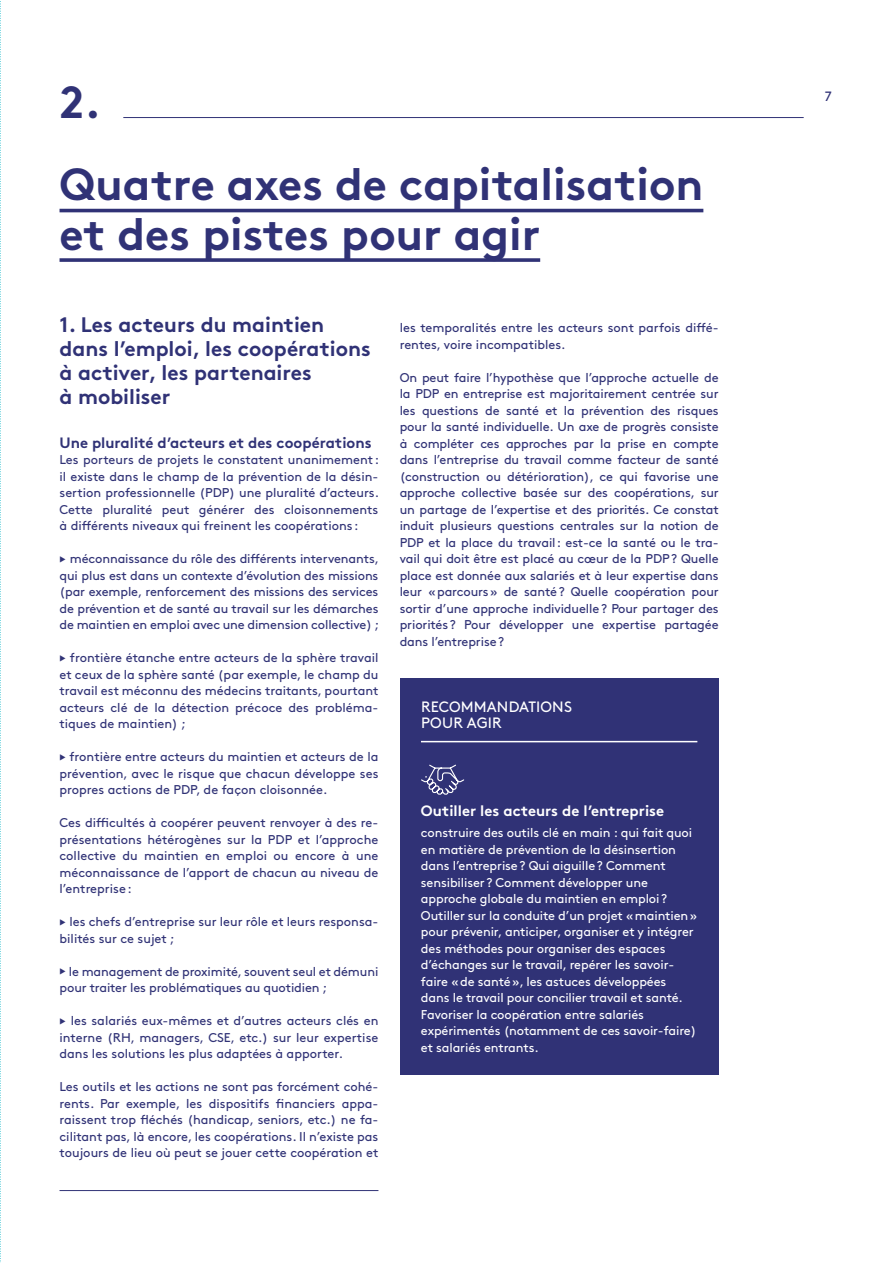
<style>
.page{position:relative;width:893px;height:1263px;background:#fff}
.page>*{position:absolute;margin:0;border:0;box-sizing:border-box;transform-origin:0 0}
.Titre_N1{font:700 45px/49.5px "Brown Std";color:#303276}
.Titre_N2{font:700 21px/24px "Brown Std";color:#303276}
.Intertitre{font:700 15px "Brown Std";color:#303276}
.Intertitre_EB{font:700 15px "Brown Std";color:#fff}
.Titre_N1_EB{font:15px/16.5px "Brown Std";letter-spacing:.01em;color:#fff}
.t1{font:13.5px "Brown Std";color:#303276}
.Texte_courant{font:12.75px/16.5px "Brown Std";color:#303276;text-align:justify}
.Texte_courant_EB{font:12.75px/16.5px "Brown Std";letter-spacing:-.01em;color:#fff}
</style>
<div class="page">
<svg style="left:0;top:1px;width:1px;height:1262px"></svg>
<hr style="left:60px;top:209px;width:643px;height:3px;background:#303276">
<svg style="left:60px;top:258px;width:480px;height:4px;background:#444683"></svg>
<hr style="left:123px;top:117px;width:681px;height:1px;background:#303276">
<hr style="left:60px;top:1190px;width:318px;height:1px;background:#303276">
<div style="left:400px;top:679px;width:319px;height:396px;background:#303276"></div>
<hr style="left:421px;top:741px;width:276px;height:1px;background:#fff">
<svg style="left:421px;top:764px;width:44px;height:31px"></svg>
<p class="Titre_N1" style="left:60px;top:77px;width:43px">2.</p>
<p class="Titre_N1" style="left:60px;top:159px;width:645px">Quatre axes de capitalisation et des pistes pour agir</p>
<p class="Titre_N2" style="left:60px;top:313px;width:313px">1. Les acteurs du maintien dans l’emploi, les coopérations à activer, les partenaires<br>à mobiliser</p>
<p class="Intertitre" style="left:60px;top:433px;width:314px">Une pluralité d’acteurs et des coopérations</p>
<p class="Texte_courant" style="left:60px;top:451px;width:321px">Les porteurs de projets le constatent unanimement : il existe dans le champ de la prévention de la désin&shy;sertion professionnelle (PDP) une pluralité d’acteurs.<br>Cette pluralité peut générer des cloisonnements à différents niveaux qui freinent les coopérations :</p>
<p class="Texte_courant" style="left:60px;top:550px;width:321px">◆ méconnaissance du rôle des différents intervenants, qui plus est dans un contexte d’évolution des missions (par exemple, renforcement des missions des services de prévention et de santé au travail sur les démarches de maintien en emploi avec une dimension collective) ;</p>
<p class="Texte_courant" style="left:60px;top:649px;width:321px">◆ frontière étanche entre acteurs de la sphère travail et ceux de la sphère santé (par exemple, le champ du travail est méconnu des médecins traitants, pourtant acteurs clé de la détection précoce des probléma&shy;tiques de maintien) ;</p>
<p class="Texte_courant" style="left:60px;top:748px;width:320px">◆ frontière entre acteurs du maintien et acteurs de la prévention, avec le risque que chacun développe ses propres actions de PDP, de façon cloisonnée.</p>
<p class="Texte_courant" style="left:60px;top:814px;width:320px">Ces difficultés à coopérer peuvent renvoyer à des re&shy;présentations hétérogènes sur la PDP et l’approche collective du maintien en emploi ou encore à une méconnaissance de l’apport de chacun au niveau de l’entreprise:</p>
<p class="Texte_courant" style="left:60px;top:913px;width:320px">◆ les chefs d’entreprise sur leur rôle et leurs responsa&shy;bilités sur ce sujet ;</p>
<p class="Texte_courant" style="left:60px;top:963px;width:320px">◆ le management de proximité, souvent seul et démuni pour traiter les problématiques au quotidien ;</p>
<p class="Texte_courant" style="left:60px;top:1012px;width:320px">◆ les salariés eux-mêmes et d’autres acteurs clés en interne (RH, managers, CSE, etc.) sur leur expertise dans les solutions les plus adaptées à apporter.</p>
<p class="Texte_courant" style="left:60px;top:1078px;width:321px">Les outils et les actions ne sont pas forcément cohé&shy;rents. Par exemple, les dispositifs financiers appa&shy;raissent trop fléchés (handicap, seniors, etc.) ne fa&shy;cilitant pas, là encore, les coopérations. Il n’existe pas toujours de lieu où peut se jouer cette coopération et</p>
<p class="Texte_courant" style="left:400px;top:319px;width:320px">les temporalités entre les acteurs sont parfois diffé&shy;rentes, voire incompatibles.</p>
<p class="Texte_courant" style="left:400px;top:369px;width:321px">On peut faire l’hypothèse que l’approche actuelle de la PDP en entreprise est majoritairement centrée sur les questions de santé et la prévention des risques pour la santé individuelle. Un axe de progrès consiste à compléter ces approches par la prise en compte dans l’entreprise du travail comme facteur de santé (construction ou détérioration), ce qui favorise une approche collective basée sur des coopérations, sur un partage de l’expertise et des priorités. Ce constat induit plusieurs questions centrales sur la notion de PDP et la place du travail: est-ce la santé ou le tra&shy;vail qui doit être est placé au cœur de la PDP? Quelle place est donnée aux salariés et à leur expertise dans leur «parcours» de santé? Quelle coopération pour sortir d’une approche individuelle? Pour partager des priorités? Pour développer une expertise partagée dans l’entreprise?</p>
<p class="Titre_N1_EB" style="left:421px;top:698px;width:152px">RECOMMANDATIONS<br>POUR AGIR</p>
<p class="Intertitre_EB" style="left:421px;top:802px;width:245px">Outiller les acteurs de l’entreprise</p>
<p class="Texte_courant_EB" style="left:421px;top:824px;width:278px">construire des outils clé en main : qui fait quoi en matière de prévention de la désinsertion dans l’entreprise? Qui aiguille? Comment sensibiliser? Comment développer une approche globale du maintien en emploi?<br>Outiller sur la conduite d’un projet «maintien» pour prévenir, anticiper, organiser et y intégrer des méthodes pour organiser des espaces d’échanges sur le travail, repérer les savoir&shy;faire «de santé», les astuces développées dans le travail pour concilier travail et santé.<br>Favoriser la coopération entre salariés expérimentés (notamment de ces savoir-faire) et salariés entrants.</p>
<p class="t1" style="left:825px;top:89px;width:9px">7</p>
</div>
